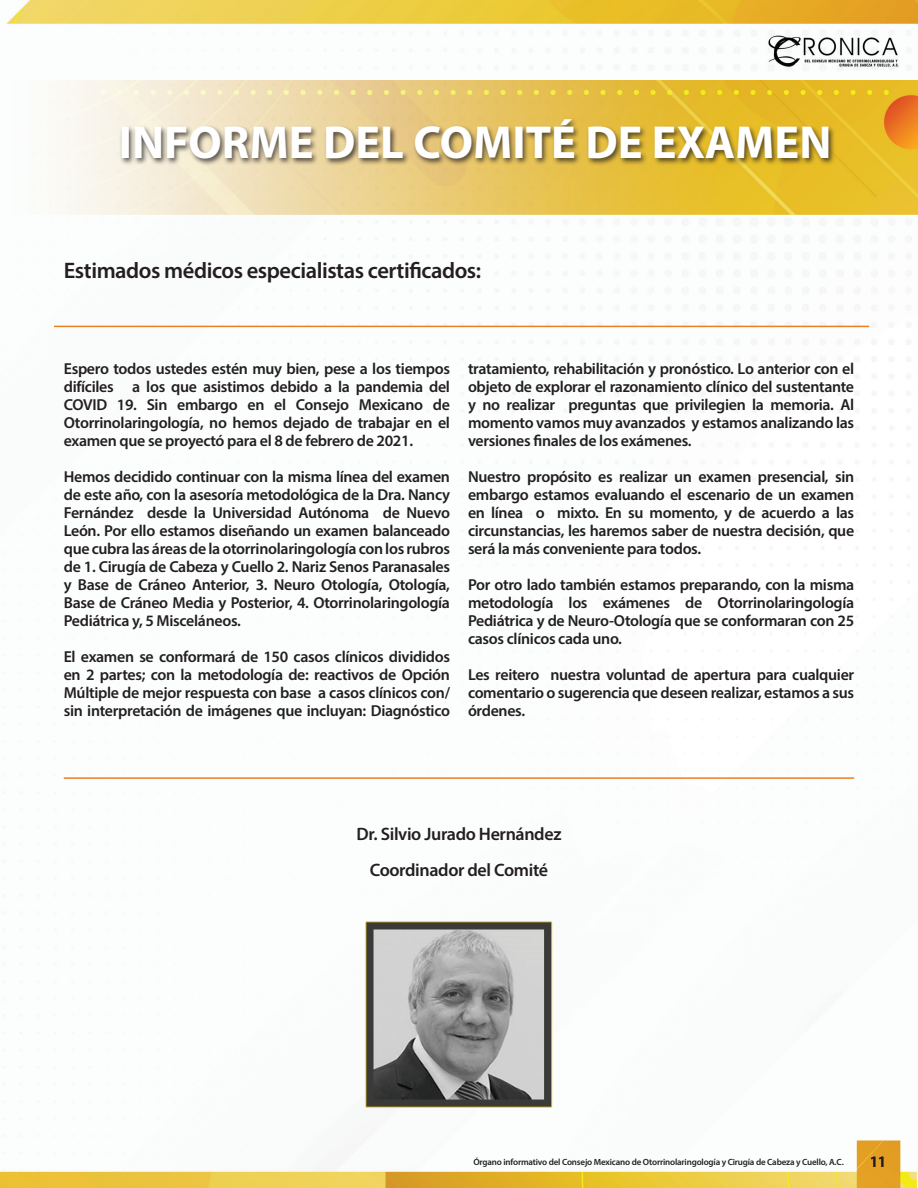
<style>
.page{position:relative;width:918px;height:1188px;background:#fff}
.page>*{position:absolute;margin:0;border:0;box-sizing:border-box;transform-origin:0 0}
.t1{font:700 46.5px "Myriad Pro";color:#fff}
.t2{font:600 22.5px "Myriad Pro";letter-spacing:-.02em;color:#231f20}
.t3{font:600 18px/36px "Myriad Pro";letter-spacing:-.02em;color:#231f20;text-align:center}
.t4{font:600 15.9px/18px "Myriad Pro";letter-spacing:-.02em;color:#231f20;text-align:justify}
.t5{font:600 9px "Myriad Pro";letter-spacing:-.02em;color:#231f20}
</style>
<div class="page">
<img style="left:0;top:0;width:918px;height:1188px">
<img style="left:0;top:81px;width:918px;height:135px">
<div style="left:119px;top:117px;width:717px;height:49px;background:#231f20;opacity:.75"></div>
<hr style="left:54px;top:326px;width:815px;height:1px;background:#ed7f23">
<img style="left:353px;top:910px;width:212px;height:208px">
<hr style="left:64px;top:777px;width:790px;height:2px;background:#ed7f23">
<h1 class="t1" style="left:119px;top:112px;width:714px">INFORME DEL COMITÉ DE EXAMEN</h1>
<h2 class="t2" style="left:64px;top:257px;width:419px">Estimados médicos especialistas certificados:</h2>
<p class="t4" style="left:64px;top:360px;width:388px">Espero todos ustedes estén muy bien, pese a los tiempos difíciles a los que asistimos debido a la pandemia del COVID 19. Sin embargo en el Consejo Mexicano de Otorrinolaringología, no hemos dejado de trabajar en el examen que se proyectó para el 8 de febrero de 2021.</p>
<p class="t4" style="left:64px;top:468px;width:388px">Hemos decidido continuar con la misma línea del examen de este año, con la asesoría metodológica de la Dra. Nancy Fernández desde la Universidad Autónoma de Nuevo León. Por ello estamos diseñando un examen balanceado que cubra las áreas de la otorrinolaringología con los rubros de 1. Cirugía de Cabeza y Cuello 2. Nariz Senos Paranasales y Base de Cráneo Anterior, 3. Neuro Otología, Otología, Base de Cráneo Media y Posterior, 4. Otorrinolaringología Pediátrica y, 5 Misceláneos.</p>
<p class="t4" style="left:64px;top:648px;width:388px">El examen se conformará de 150 casos clínicos divididos en 2 partes; con la metodología de: reactivos de Opción Múltiple de mejor respuesta con base a casos clínicos con/ sin interpretación de imágenes que incluyan: Diagnóstico</p>
<p class="t4" style="left:468px;top:360px;width:388px">tratamiento, rehabilitación y pronóstico. Lo anterior con el objeto de explorar el razonamiento clínico del sustentante y no realizar preguntas que privilegien la memoria. Al momento vamos muy avanzados y estamos analizando las versiones finales de los exámenes.</p>
<p class="t4" style="left:468px;top:468px;width:388px">Nuestro propósito es realizar un examen presencial, sin embargo estamos evaluando el escenario de un examen en línea o mixto. En su momento, y de acuerdo a las circunstancias, les haremos saber de nuestra decisión, que será la más conveniente para todos.</p>
<p class="t4" style="left:468px;top:576px;width:388px">Por otro lado también estamos preparando, con la misma metodología los exámenes de Otorrinolaringología Pediátrica y de Neuro-Otología que se conformaran con 25 casos clínicos cada uno.</p>
<p class="t4" style="left:468px;top:666px;width:388px">Les reitero nuestra voluntad de apertura para cualquier comentario o sugerencia que deseen realizar, estamos a sus órdenes.</p>
<p class="t3" style="left:357px;top:816px;width:206px">Dr. Silvio Jurado Hernández<br>Coordinador del Comité</p>
<p class="t5" style="left:473px;top:1156px;width:372px">Órgano informativo del Consejo Mexicano de Otorrinolaringología y Cirugía de Cabeza y Cuello, A.C.</p>
<p class="t4" style="left:870px;top:1152px;width:18px">11</p>
</div>
